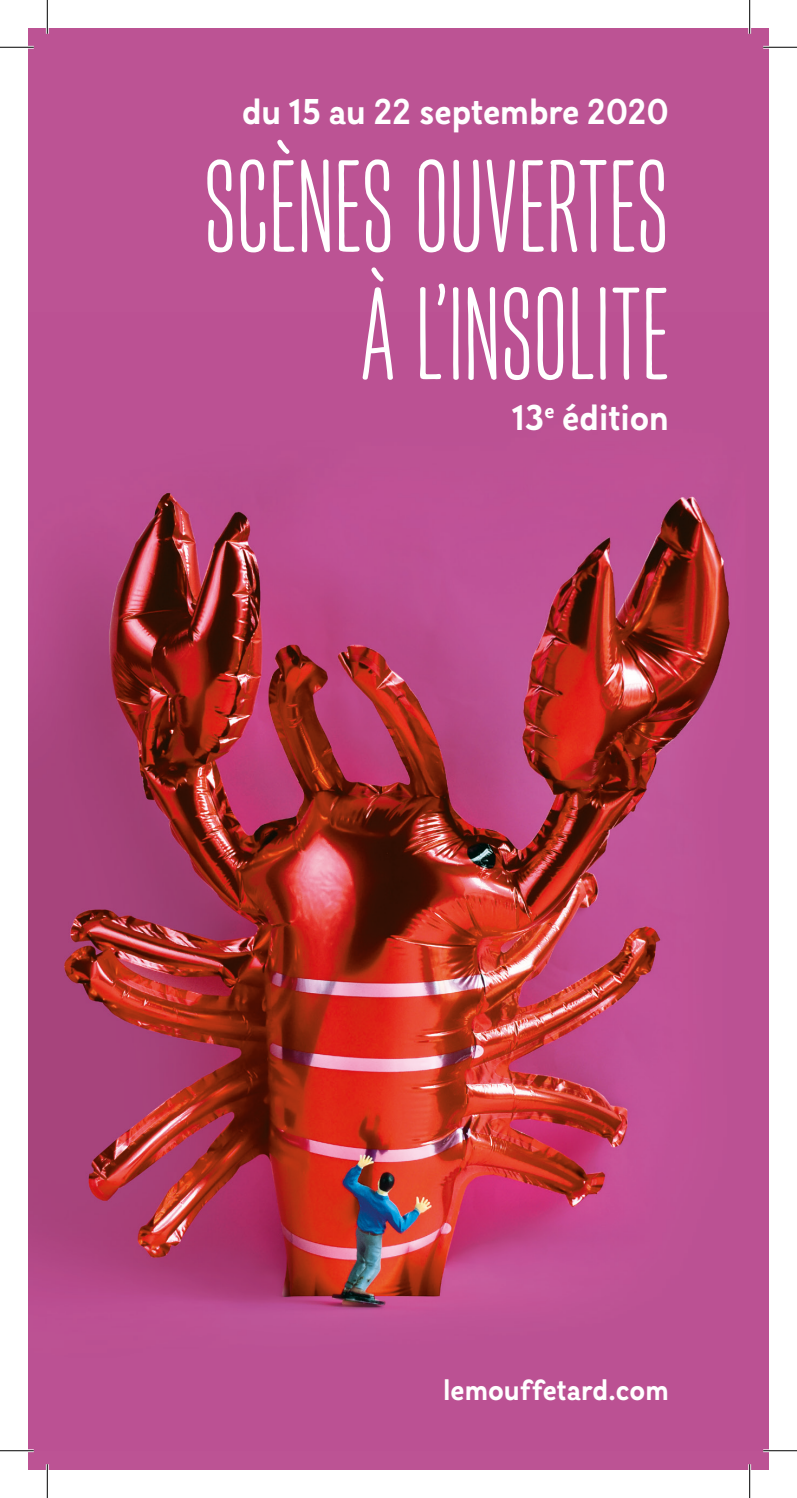
<style>
.page{position:relative;width:797px;height:1498px;background:#fff}
.page>*{position:absolute;margin:0;border:0;box-sizing:border-box;transform-origin:0 0}
.t1{font:128.25px/127.6px "Hand Gothic";letter-spacing:-.005em;color:#fff;text-align:right}
.t2{font:700 36px "Selfica";letter-spacing:-.01em;color:#fff}
.t3{font:700 29.25px "Selfica";letter-spacing:-.005em;color:#fff}
</style>
<div class="page">
<div style="left:28px;top:28px;width:740px;height:1442px;background:#bc5394"></div>
<img style="left:28px;top:492px;width:702px;height:820px">
<hr style="left:0;top:46px;width:34px;height:3px;background:#fff">
<hr style="left:762px;top:46px;width:34px;height:3px;background:#fff">
<hr style="left:0;top:1449px;width:34px;height:3px;background:#fff">
<hr style="left:762px;top:1449px;width:34px;height:3px;background:#fff">
<hr style="left:46px;top:0;width:3px;height:34px;background:#fff">
<hr style="left:46px;top:1464px;width:3px;height:34px;background:#fff">
<hr style="left:747px;top:0;width:3px;height:34px;background:#fff">
<hr style="left:747px;top:1464px;width:3px;height:34px;background:#fff">
<hr style="left:0;top:47px;width:34px;height:1px;background:#000">
<hr style="left:762px;top:47px;width:34px;height:1px;background:#000">
<hr style="left:0;top:1450px;width:34px;height:1px;background:#000">
<hr style="left:762px;top:1450px;width:34px;height:1px;background:#000">
<hr style="left:47px;top:0;width:1px;height:34px;background:#000">
<hr style="left:47px;top:1464px;width:1px;height:34px;background:#000">
<hr style="left:748px;top:0;width:1px;height:34px;background:#000">
<hr style="left:748px;top:1464px;width:1px;height:34px;background:#000">
<p class="t2" style="left:242px;top:80px;width:428px">du 15 au 22 septembre 2020</p>
<h1 class="t1" style="left:203px;top:148px;width:467px">SCÈNES OUVERTES<br>À L’INSOLITE</h1>
<p class="t2" style="left:512px;top:386px;width:158px">13<sup>e</sup> édition</p>
<p class="t3" style="left:443px;top:1364px;width:227px">lemouffetard.com</p>
</div>
